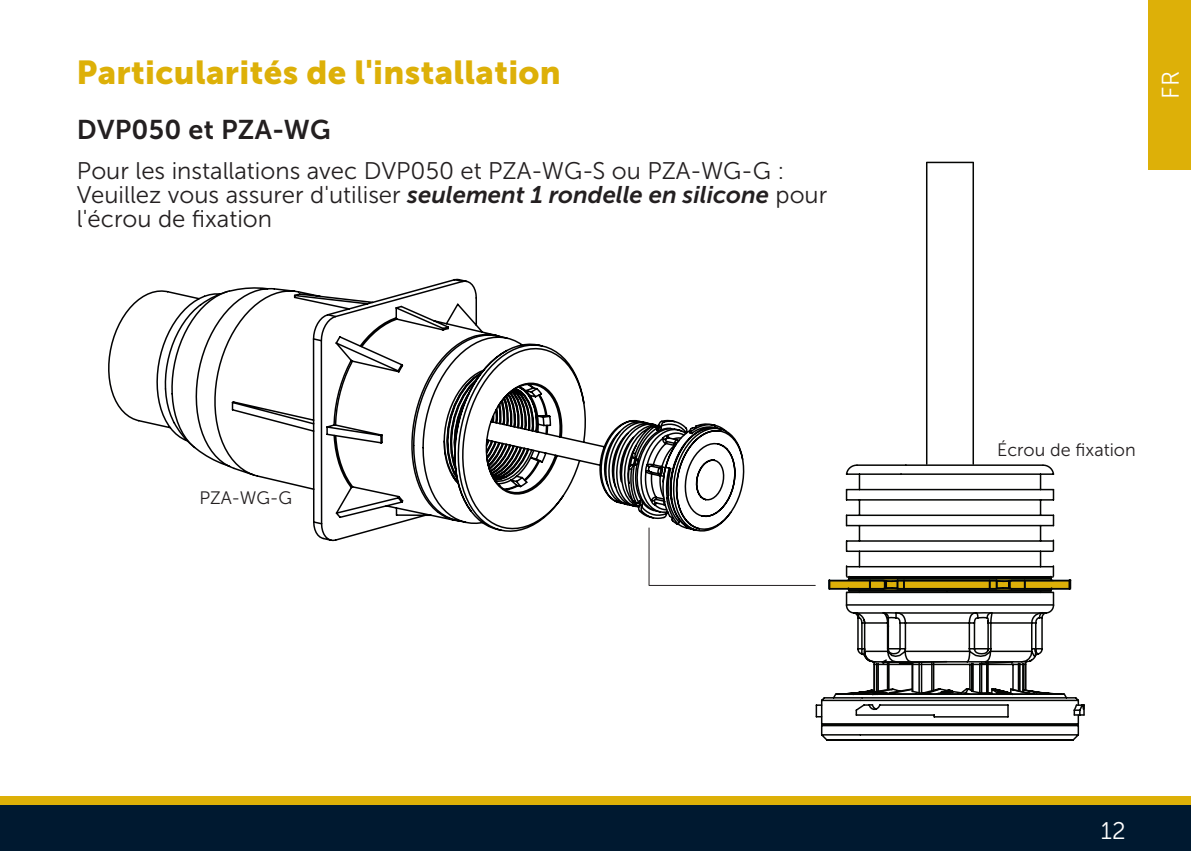
<style>
.page{position:relative;width:1191px;height:851px;background:#fff}
.page>*{position:absolute;margin:0;border:0;box-sizing:border-box;transform-origin:0 0}
.t1{font:33px "Museo Sans 900";letter-spacing:.01em;color:#ddb008}
.t2{font:27px "Museo Sans 700";letter-spacing:.01em;color:#231f20}
.t3{font:24px/24px "Museo Sans 300";color:#231f20}
.t4{font:24px "Museo Sans 300";color:#fff}
.t5{font:18px "Museo Sans 300";color:#231f20}
.s1{font-family:"Museo Sans 700";font-style:italic}
</style>
<div class="page">
<div style="left:0;top:804px;width:1191px;height:46px;background:#001930"></div>
<div style="left:0;top:795px;width:1191px;height:9px;background:#ddb008"></div>
<div style="left:1148px;top:0;width:43px;height:170px;background:#ddb008"></div>
<svg style="left:108px;top:278px;width:637px;height:264px"></svg>
<svg style="left:819px;top:592px;width:266px;height:149px"></svg>
<svg style="left:828px;top:161px;width:244px;height:431px"></svg>
<hr style="left:648px;top:585px;width:167px;height:1px;background:#231f20">
<hr style="left:648px;top:527px;width:1px;height:58px;background:#231f20">
<h1 class="t1" style="left:77px;top:54px;width:486px">Particularités de l'installation</h1>
<p class="t2" style="left:77px;top:115px;width:255px">DVP050 et PZA-WG</p>
<p class="t3" style="left:77px;top:159px;width:752px">Pour les installations avec DVP050 et PZA-WG-S ou PZA-WG-G :<br>Veuillez vous assurer d'utiliser <span class="s1">seulement 1 rondelle en silicone</span> pour l'écrou de fixation</p>
<p class="t5" style="left:199px;top:487px;width:94px">PZA-WG-G</p>
<p class="t4" style="left:1157px;top:99px;width:29px;rotate:-90deg">FR</p>
<p class="t5" style="left:997px;top:440px;width:140px">Écrou de fixation</p>
<p class="t4" style="left:1100px;top:817px;width:26px">12</p>
</div>
